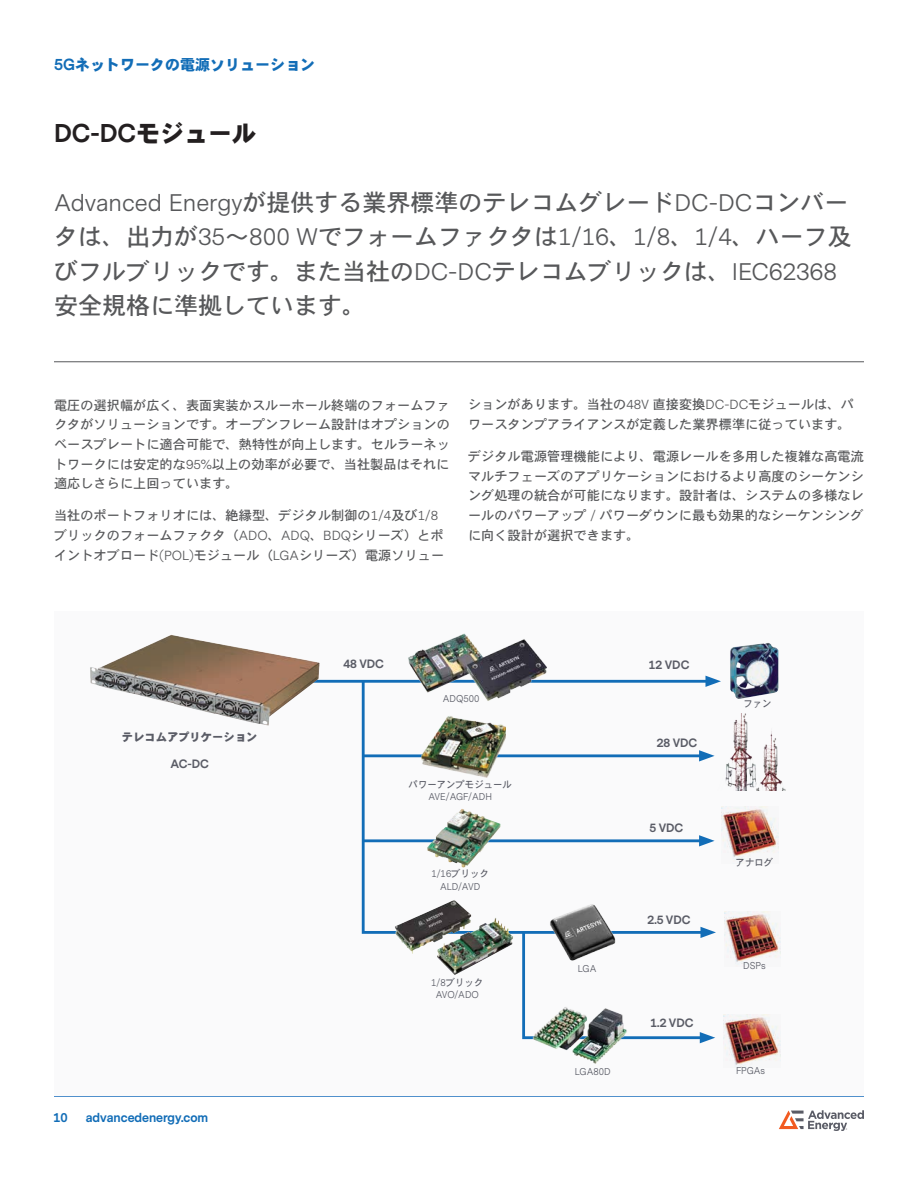
<style>
.page{position:relative;width:918px;height:1188px;background:#fff}
.page>*{position:absolute;margin:0;border:0;box-sizing:border-box;transform-origin:0 0}
.t1{font:24px/34.5px "DFHS Gothic W5 WIN RKSJ H";color:#57585a}
.t2{font:700 24px "Messina Sans";color:#231f20}
.t3{font:15px "DFHS Gothic W9 WIN RKSJ H";color:#126db7}
.t4{font:13.2px/19.8px "DFHS Gothic W5 WIN RKSJ H";color:#57585a;text-align:justify}
.t5{font:700 12px "Messina Sans";color:#126db7}
.t6{font:700 11.25px "Messina Sans";color:#5a5c66}
.t7{font:11.25px "DFHS Gothic W9 WIN RKSJ H";color:#5a5c66}
.t8{font:9.9px/12.8px "Messina Sans";color:#5a5c66;text-align:center;scale:.95 1}
.t9{font:9.9px "DFHS Gothic W5 WIN RKSJ H";color:#5a5c66;scale:.95 1}
.s1{font-family:"Messina Sans";font-weight:700}
.s2{font-family:"DFHS Gothic W9 WIN RKSJ H";font-weight:400}
.s3{font-family:"Messina Sans"}
.s4{font-family:"DFHS Gothic W5 WIN RKSJ H"}
</style>
<div class="page">
<hr style="left:54px;top:1096px;width:810px;height:1px;background:#5090cc">
<svg style="left:779px;top:1110px;width:85px;height:21px"></svg>
<hr style="left:54px;top:361px;width:810px;height:1px;background:#57585a">
<div style="left:54px;top:612px;width:810px;height:484px;background:#fafafb"></div>
<hr style="left:307px;top:680px;width:404px;height:3px;background:#126db7">
<svg style="left:360px;top:679px;width:345px;height:256px"></svg>
<svg style="left:521px;top:927px;width:195px;height:116px"></svg>
<hr style="left:364px;top:839px;width:340px;height:3px;background:#126db7">
<svg style="left:699px;top:835px;width:16px;height:11px"></svg>
<hr style="left:364px;top:754px;width:340px;height:3px;background:#126db7">
<svg style="left:699px;top:750px;width:13px;height:11px"></svg>
<img style="left:90px;top:635px;width:131px;height:80px">
<img style="left:724px;top:1015px;width:56px;height:53px">
<img style="left:722px;top:807px;width:56px;height:53px">
<img style="left:427px;top:809px;width:74px;height:59px">
<img style="left:724px;top:912px;width:57px;height:53px">
<img style="left:730px;top:643px;width:38px;height:33px">
<svg style="left:705px;top:676px;width:74px;height:23px"></svg>
<img style="left:546px;top:899px;width:70px;height:67px">
<img style="left:422px;top:715px;width:83px;height:64px">
<img style="left:402px;top:633px;width:153px;height:78px">
<img style="left:395px;top:900px;width:100px;height:54px">
<img style="left:523px;top:987px;width:119px;height:77px">
<img style="left:712px;top:714px;width:34px;height:76px">
<img style="left:742px;top:716px;width:44px;height:74px">
<p class="t3" style="left:54px;top:57px;width:263px"><span class="s1">5G</span>ネットワークの電源ソリューション</p>
<h1 class="t2" style="left:54px;top:116px;width:204px">DC-DC<span class="s2">モジュール</span></h1>
<h1 class="t1" style="left:54px;top:185px;width:799px"><span class="s3">Advanced Energy</span>が提供する業界標準のテレコムグレード<span class="s3">DC-DC</span>コンバータは、出力が<span class="s3">35</span>～<span class="s3">800 W</span>でフォームファクタは<span class="s3">1/16</span>、<span class="s3">1/8</span>、<span class="s3">1/4</span>、ハーフ及びフルブリックです。また当社の<span class="s3">DC-DC</span>テレコムブリックは、<span class="s3">IEC62368</span>安全規格に準拠しています。</h1>
<p class="t4" style="left:54px;top:395px;width:397px">電圧の選択幅が広く、表面実装かスルーホール終端のフォームファクタがソリューションです。オープンフレーム設計はオプションのベースプレートに適合可能で、熱特性が向上します。セルラーネットワークには安定的な<span class="s3">95%</span>以上の効率が必要で、当社製品はそれに適応しさらに上回っています。</p>
<p class="t4" style="left:54px;top:505px;width:392px;text-align:left">当社のポートフォリオには、絶縁型、デジタル制御の<span class="s3">1/4</span>及び<span class="s3">1/8</span>ブリックのフォームファクタ（<span class="s3">ADO</span>、<span class="s3">ADQ</span>、<span class="s3">BDQ</span>シリーズ）とポイントオブロード<span class="s3">(POL)</span>モジュール（<span class="s3">LGA</span>シリーズ）電源ソリュー</p>
<p class="t4" style="left:468px;top:395px;width:387px">ションがあります。当社の<span class="s3">48V</span> 直接変換<span class="s3">DC-DC</span>モジュールは、パワースタンプアライアンスが定義した業界標準に従っています。</p>
<p class="t4" style="left:468px;top:446px;width:398px">デジタル電源管理機能により、電源レールを多用した複雑な高電流マルチフェーズのアプリケーションにおけるより高度のシーケンシング処理の統合が可能になります。設計者は、システムの多様なレールのパワーアップ <span class="s3">/</span> パワーダウンに最も効果的なシーケンシングに向く設計が選択できます。</p>
<p class="t6" style="left:343px;top:656px;width:42px">48 VDC</p>
<p class="t6" style="left:649px;top:657px;width:42px">12 VDC</p>
<p class="t7" style="left:122px;top:731px;width:137px">テレコムアプリケーション</p>
<p class="t6" style="left:171px;top:756px;width:40px">AC-DC</p>
<p class="t5" style="left:53px;top:1109px;width:16px">10</p>
<p class="t5" style="left:86px;top:1109px;width:124px">advancedenergy.com</p>
<p class="t8" style="left:443px;top:693px;width:40px">ADQ500</p>
<p class="t9" style="left:743px;top:698px;width:31px">ファン</p>
<p class="t9" style="left:409px;top:779px;width:110px">パワーアンプモジュール</p>
<p class="t8" style="left:428px;top:791px;width:69px">AVE/AGF/ADH</p>
<p class="t8" style="left:431px;top:868px;width:62px">1/16<span class="s4">ブリック<br></span>ALD/AVD</p>
<p class="t9" style="left:431px;top:977px;width:56px"><span class="s3">1/8</span>ブリック</p>
<p class="t8" style="left:436px;top:989px;width:47px">AVO/ADO</p>
<p class="t6" style="left:657px;top:735px;width:42px">28 VDC</p>
<p class="t8" style="left:578px;top:962px;width:21px">LGA</p>
<p class="t6" style="left:649px;top:820px;width:35px">5 VDC</p>
<p class="t6" style="left:648px;top:912px;width:45px">2.5 VDC</p>
<p class="t6" style="left:651px;top:1015px;width:45px">1.2 VDC</p>
<p class="t9" style="left:736px;top:857px;width:41px">アナログ</p>
<p class="t8" style="left:743px;top:960px;width:25px">DSPs</p>
<p class="t8" style="left:575px;top:1066px;width:39px">LGA80D</p>
<p class="t8" style="left:736px;top:1064px;width:32px">FPGAs</p>
</div>
